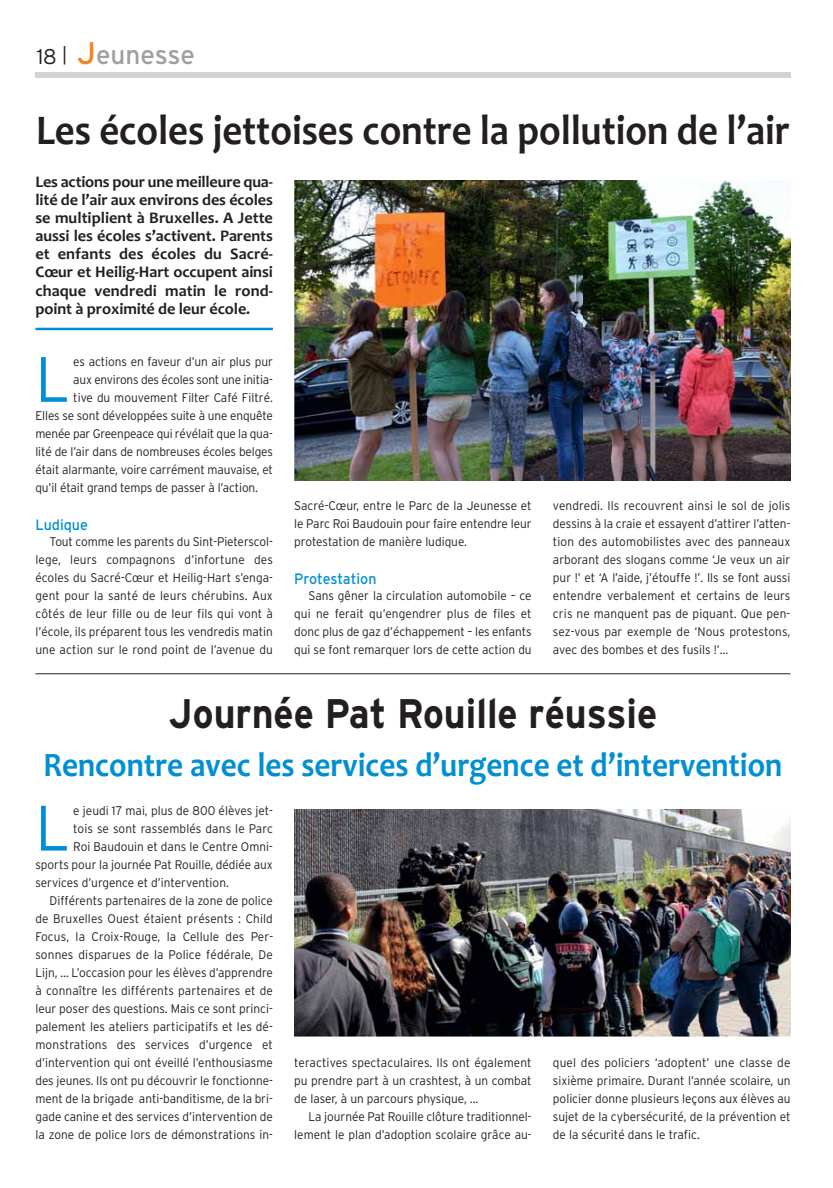
<style>
.page{position:relative;width:833px;height:1188px;background:#fff}
.page>*{position:absolute;margin:0;border:0;box-sizing:border-box;transform-origin:0 0}
.t1{font:300 63.88px "Interstate";color:#008fd4;scale:.95 1}
.t2{font:700 42.62px "Candara";color:#231f20;scale:.91 1}
.t3{font:700 41.25px "Interstate";color:#231f20;scale:.91 1}
.t4{font:700 34.38px "Candara";color:#008fd4;scale:.91 1}
.t5{font:26.25px "Interstate";letter-spacing:-.005em;color:#9d9fa1}
.t6{font:700 16.25px/18px "Candara";color:#231f20;text-align:justify}
.t7{font:15px "Interstate";color:#008fd4;scale:.95 1}
.t8{font:300 12.5px/18px "Interstate";color:#231f20;text-align:justify;scale:.95 1}
.s1{font-weight:300;font-size:21.25px;color:#231f20}
.s2{font-weight:300;font-size:18.75px;color:#231f20}
.s3{font-size:31.25px;color:#f5821f}
</style>
<div class="page">
<div style="left:35px;top:73px;width:755px;height:5px;background:#d1d3d4"></div>
<hr style="left:35px;top:327px;width:238px;height:3px;background:#008fd4">
<img style="left:295px;top:180px;width:495px;height:300px">
<img style="left:294px;top:809px;width:496px;height:226px">
<hr style="left:35px;top:673px;width:755px;height:1px;background:#231f20">
<h3 class="t5" style="left:37px;top:45px;width:160px"><span class="s1">18</span> <span class="s2">|</span> <span class="s3">J</span>eunesse</h3>
<h2 class="t2" style="left:36px;top:115px;width:829px">Les écoles jettoises contre la pollution de l’air</h2>
<p class="t6" style="left:35px;top:175px;width:239px">Les actions pour une meilleure qua&shy;lité de l’air aux environs des écoles se multiplient à Bruxelles. A Jette aussi les écoles s’activent. Parents et enfants des écoles du Sacré-Cœur et Heilig-Hart occupent ainsi chaque vendredi matin le rond&shy;point à proximité de leur école.</p>
<h1 class="t1" style="left:35px;top:355px;width:38px">L</h1>
<p class="t8" style="left:73px;top:353px;width:212px">es actions en faveur d’un air plus pur</p>
<p class="t8" style="left:73px;top:371px;width:212px">aux environs des écoles sont une initia-</p>
<p class="t8" style="left:73px;top:389px;width:212px">tive du mouvement Filter Café Filtré.</p>
<p class="t8" style="left:35px;top:407px;width:251px">Elles se sont développées suite à une enquête</p>
<p class="t8" style="left:35px;top:425px;width:251px">menée par Greenpeace qui révélait que la qua-</p>
<p class="t8" style="left:35px;top:443px;width:251px">lité de l’air dans de nombreuses écoles belges</p>
<p class="t8" style="left:35px;top:461px;width:251px">était alarmante, voire carrément mauvaise, et</p>
<p class="t8" style="left:35px;top:479px;width:236px">qu’il était grand temps de passer à l’action.</p>
<p class="t7" style="left:35px;top:519px;width:57px">Ludique</p>
<p class="t8" style="left:35px;top:533px;width:251px;text-indent:14px">Tout comme les parents du Sint-Pieterscol&shy;lege, leurs compagnons d’infortune des écoles du Sacré-Cœur et Heilig-Hart s’enga&shy;gent pour la santé de leurs chérubins. Aux côtés de leur fille ou de leur fils qui vont à l’école, ils préparent tous les vendredis matin une action sur le rond point de l’avenue du</p>
<p class="t8" style="left:294px;top:497px;width:251px">Sacré-Cœur, entre le Parc de la Jeunesse et le Parc Roi Baudouin pour faire entendre leur protestation de manière ludique.</p>
<p class="t7" style="left:294px;top:573px;width:88px">Protestation</p>
<p class="t8" style="left:294px;top:587px;width:251px;text-indent:14px">Sans gêner la circulation automobile – ce qui ne ferait qu’engendrer plus de files et donc plus de gaz d’échappement – les enfants qui se font remarquer lors de cette action du</p>
<p class="t8" style="left:553px;top:497px;width:251px">vendredi. Ils recouvrent ainsi le sol de jolis dessins à la craie et essayent d’attirer l’atten&shy;tion des automobilistes avec des panneaux arborant des slogans comme ‘Je veux un air pur !’ et ‘A l’aide, j’étouffe !’. Ils se font aussi entendre verbalement et certains de leurs cris ne manquent pas de piquant. Que pen&shy;sez-vous par exemple de ‘Nous protestons, avec des bombes et des fusils !’...</p>
<h3 class="t3" style="left:168px;top:698px;width:539px">Journée Pat Rouille réussie</h3>
<h3 class="t4" style="left:43px;top:752px;width:813px">Rencontre avec les services d’urgence et d’intervention</h3>
<h1 class="t1" style="left:35px;top:803px;width:38px">L</h1>
<p class="t8" style="left:73px;top:802px;width:212px">e jeudi 17 mai, plus de 800 élèves jet-</p>
<p class="t8" style="left:73px;top:820px;width:212px">tois se sont rassemblés dans le Parc</p>
<p class="t8" style="left:73px;top:838px;width:212px">Roi Baudouin et dans le Centre Omni-</p>
<p class="t8" style="left:35px;top:856px;width:251px">sports pour la journée Pat Rouille, dédiée aux</p>
<p class="t8" style="left:35px;top:874px;width:205px">services d’urgence et d’intervention.</p>
<p class="t8" style="left:50px;top:892px;width:236px">Différents partenaires de la zone de police</p>
<p class="t8" style="left:35px;top:910px;width:251px">de Bruxelles Ouest étaient présents : Child</p>
<p class="t8" style="left:35px;top:928px;width:252px">Focus, la Croix-Rouge, la Cellule des Per-</p>
<p class="t8" style="left:35px;top:946px;width:251px">sonnes disparues de la Police fédérale, De</p>
<p class="t8" style="left:35px;top:964px;width:251px">Lijn, … L’occasion pour les élèves d’apprendre</p>
<p class="t8" style="left:35px;top:982px;width:251px">à connaître les différents partenaires et de</p>
<p class="t8" style="left:35px;top:1000px;width:251px">leur poser des questions. Mais ce sont princi-</p>
<p class="t8" style="left:35px;top:1018px;width:251px">palement les ateliers participatifs et les dé-</p>
<p class="t8" style="left:35px;top:1036px;width:251px">monstrations des services d’urgence et</p>
<p class="t8" style="left:35px;top:1054px;width:251px">d’intervention qui ont éveillé l’enthousiasme</p>
<p class="t8" style="left:35px;top:1072px;width:251px">des jeunes. Ils ont pu découvrir le fonctionne-</p>
<p class="t8" style="left:35px;top:1090px;width:251px">ment de la brigade anti-banditisme, de la bri-</p>
<p class="t8" style="left:35px;top:1108px;width:251px">gade canine et des services d’intervention de</p>
<p class="t8" style="left:35px;top:1126px;width:251px">la zone de police lors de démonstrations in-</p>
<p class="t8" style="left:294px;top:1054px;width:251px">teractives spectaculaires. Ils ont également pu prendre part à un crashtest, à un combat de laser, à un parcours physique, ...</p>
<p class="t8" style="left:294px;top:1108px;width:251px;text-align:right">La journée Pat Rouille clôture traditionnel&shy;lement le plan d’adoption scolaire grâce au-</p>
<p class="t8" style="left:553px;top:1054px;width:251px">quel des policiers ‘adoptent’ une classe de sixième primaire. Durant l’année scolaire, un policier donne plusieurs leçons aux élèves au sujet de la cybersécurité, de la prévention et de la sécurité dans le trafic.</p>
</div>
